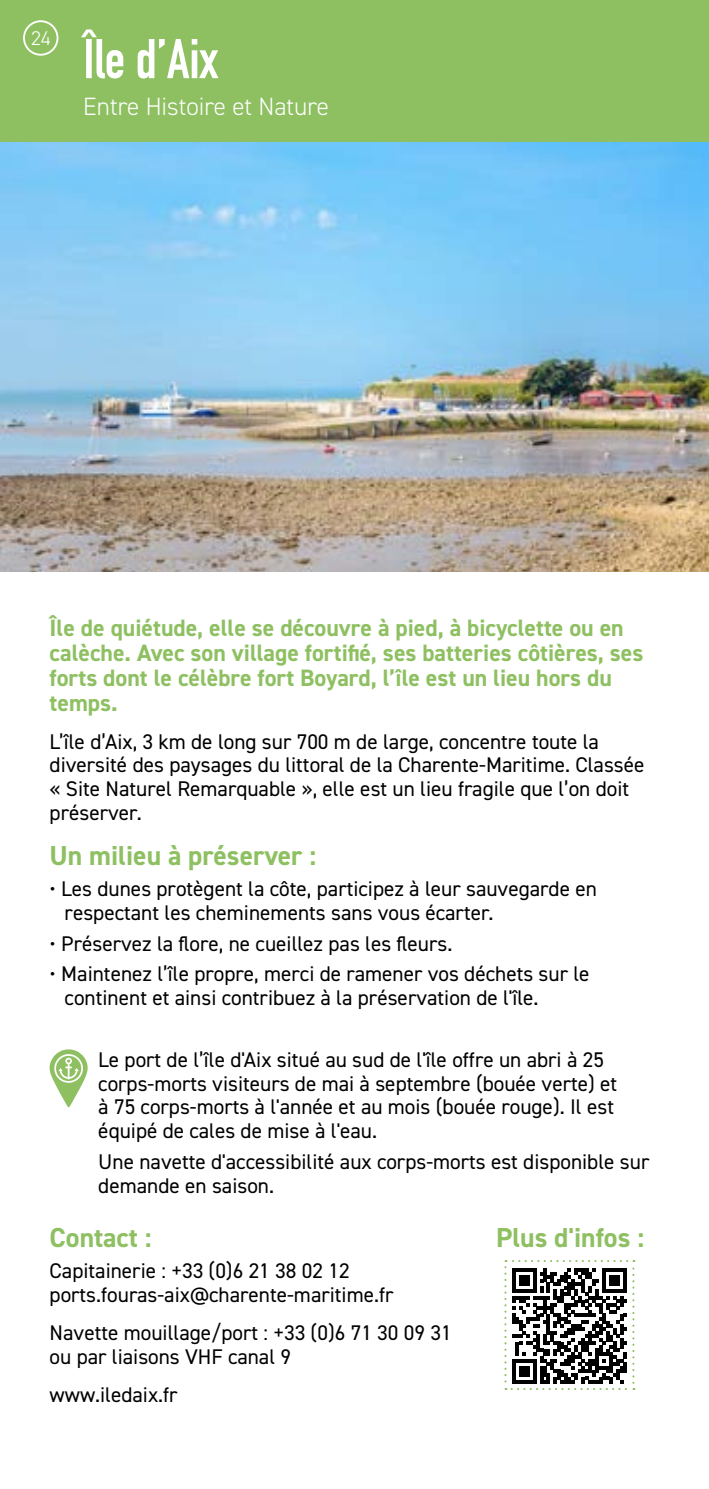
<style>
.page{position:relative;width:709px;height:1489px;background:#fff}
.page>*{position:absolute;margin:0;border:0;box-sizing:border-box;transform-origin:0 0}
.t1{font:700 55px "DIN Condensed";color:#fff}
.t2{font:700 27.5px "DIN2014";color:#8ec062}
.t3{font:300 25px "DIN2014";color:#fff}
.t4{font:700 23.75px/25px "DIN2014";color:#8ec062}
.t5{font:21.25px/23.8px "DIN2014";color:#000}
.t6{font:300 20px "DIN2014";color:#fff}
</style>
<div class="page">
<img style="left:0;top:142px;width:709px;height:429px">
<div style="left:0;top:0;width:709px;height:142px;background:#8ec062"></div>
<svg style="left:504px;top:1260px;width:130px;height:129px"></svg>
<svg style="left:50px;top:1049px;width:38px;height:58px"></svg>
<div style="left:23px;top:20px;width:35px;height:36px;border:2px solid #fff;border-radius:50%"></div>
<p class="t6" style="left:31px;top:26px;width:21px">24</p>
<h1 class="t1" style="left:83px;top:22px;width:136px">Île d’Aix</h1>
<p class="t3" style="left:83px;top:91px;width:247px">Entre Histoire et Nature</p>
<p class="t4" style="left:50px;top:614px;width:595px">Île de quiétude, elle se découvre à pied, à bicyclette ou en calèche. Avec son village fortifié, ses batteries côtières, ses forts dont le célèbre fort Boyard, l’île est un lieu hors du temps.</p>
<p class="t5" style="left:50px;top:729px;width:596px">L’île d’Aix, 3 km de long sur 700 m de large, concentre toute la diversité des paysages du littoral de la Charente-Maritime. Classée « Site Naturel Remarquable », elle est un lieu fragile que l’on doit préserver.</p>
<p class="t2" style="left:50px;top:837px;width:268px">Un milieu à préserver :</p>
<p class="t5" style="left:65px;top:876px;width:534px;text-indent:-15px">• Les dunes protègent la côte, participez à leur sauvegarde en respectant les cheminements sans vous écarter.</p>
<p class="t5" style="left:50px;top:930px;width:404px">• Préservez la flore, ne cueillez pas les fleurs.</p>
<p class="t5" style="left:65px;top:961px;width:526px;text-indent:-15px">• Maintenez l’île propre, merci de ramener vos déchets sur le continent et ainsi contribuez à la préservation de l'île.</p>
<p class="t5" style="left:98px;top:1047px;width:520px">Le port de l’île d'Aix situé au sud de l'île offre un abri à 25 corps-morts visiteurs de mai à septembre (bouée verte) et à 75 corps-morts à l'année et au mois (bouée rouge). Il est équipé de cales de mise à l'eau.</p>
<p class="t5" style="left:98px;top:1149px;width:552px">Une navette d'accessibilité aux corps-morts est disponible sur demande en saison.</p>
<p class="t2" style="left:50px;top:1219px;width:103px">Contact :</p>
<p class="t5" style="left:50px;top:1258px;width:345px">Capitainerie : +33 (0)6 21 38 02 12 ports.fouras-aix@charente-maritime.fr</p>
<p class="t5" style="left:50px;top:1320px;width:403px">Navette mouillage/port : +33 (0)6 71 30 09 31 ou par liaisons VHF canal 9</p>
<p class="t5" style="left:50px;top:1381px;width:129px">www.iledaix.fr</p>
<p class="t2" style="left:496px;top:1219px;width:149px">Plus d'infos :</p>
</div>
